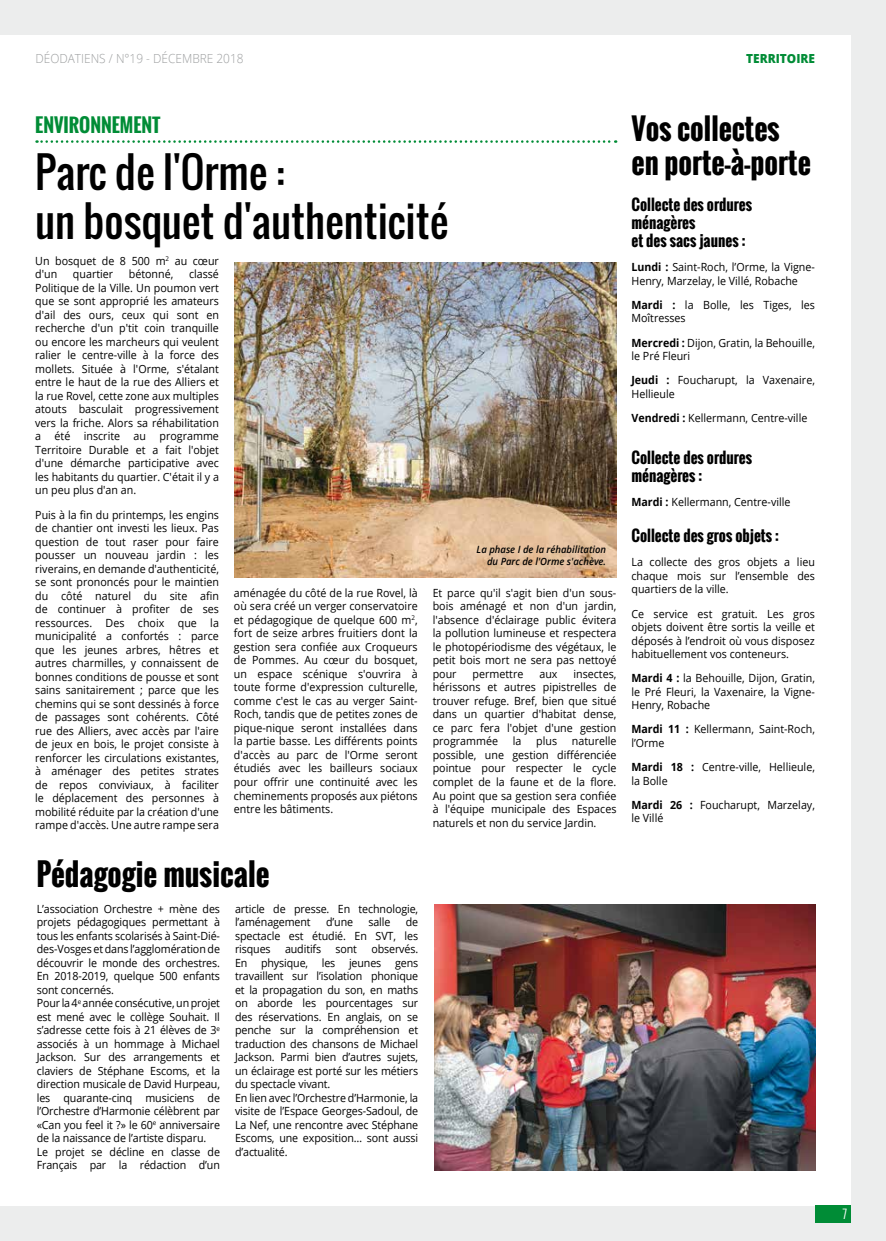
<style>
.page{position:relative;width:886px;height:1241px;background:#fff}
.page>*{position:absolute;margin:0;border:0;box-sizing:border-box;transform-origin:0 0}
.t1{font:41.25px/49.5px "Oswald";color:#000}
.t2{font:700 30px "Oswald";color:#000}
.t3{font:700 28.75px/34.5px "Oswald";color:#000}
.t4{font:700 18.75px "Oswald";color:#008c36}
.t5{font:700 15px/18px "Oswald";color:#000}
.t6{font:300 12.5px "Open Sans";color:#9c9e9f;scale:.95 1}
.t7{font:800 12.5px "Open Sans";color:#008c36;scale:.95 1}
.t8{font:300 12.5px "Oswald";color:#fff}
.t9{font:11.25px/13.5px "Open Sans";letter-spacing:-.01em;color:#000;scale:.95 1}
.t10{font:italic 600 10px/12px "Open Sans";color:#000;text-align:right;scale:.95 1}
.s1{font-weight:700}
</style>
<div class="page">
<div style="left:0;top:0;width:886px;height:1240px;background:#eceded"></div>
<div style="left:0;top:35px;width:850px;height:1170px;background:#fff"></div>
<svg style="left:37px;top:140px;width:579px;height:3px"></svg>
<img style="left:234px;top:262px;width:383px;height:315px">
<img style="left:435px;top:904px;width:381px;height:265px">
<div style="left:815px;top:1205px;width:35px;height:17px;background:#008c36"></div>
<p class="t6" style="left:35px;top:50px;width:221px">DÉODATIENS / N°19 - DÉCEMBRE 2018</p>
<p class="t7" style="left:746px;top:49px;width:74px">TERRITOIRE</p>
<h3 class="t4" style="left:35px;top:111px;width:127px">ENVIRONNEMENT</h3>
<h1 class="t1" style="left:35px;top:147px;width:414px">Parc de l'Orme :<br>un bosquet d'authenticité</h1>
<p class="t9" style="left:35px;top:253px;width:195px">Un bosquet de 8 500 m<sup>2</sup> au cœur d'un</p>
<p class="t9" style="left:35px;top:267px;width:195px;text-align:justify;text-indent:154px">classé Politique de la Ville. Un poumon vert que se sont approprié les amateurs d'ail des ours, ceux qui sont en recherche d'un p'tit coin tranquille ou encore les marcheurs qui veulent ralier le centre-ville à la force des mollets. Située à l'Orme, s'étalant entre le haut de la rue des Alliers et la rue Rovel, cette zone aux multiples atouts basculait progressivement vers la friche. Alors sa réhabilitation a été inscrite au programme Territoire Durable et a fait l'objet d'une démarche participative avec les habitants du quartier. C'était il y a un peu plus d'an an.</p>
<p class="t9" style="left:35px;top:507px;width:195px;text-align:justify">Puis à la fin du printemps, les engins de chantier ont investi les lieux. Pas question de tout raser pour faire pousser un nouveau jardin : les riverains, en demande d'authenticité, se sont prononcés pour le maintien du côté naturel du site afin de continuer à profiter de ses ressources. Des choix que la municipalité a confortés : parce que les jeunes arbres, hêtres et autres charmilles, y connaissent de bonnes conditions de pousse et sont sains sanitairement ; parce que les chemins qui se sont dessinés à force de passages sont cohérents. Côté rue des Alliers, avec accès par l'aire de jeux en bois, le projet consiste à renforcer les circulations existantes, à aménager des petites strates de repos conviviaux, à faciliter le déplacement des personnes à mobilité réduite par la création d'une rampe d'accès. Une autre rampe sera</p>
<p class="t9" style="left:73px;top:267px;width:44px">quartier</p>
<p class="t9" style="left:129px;top:267px;width:48px">bétonné,</p>
<p class="t10" style="left:477px;top:543px;width:138px">La phase I de la réhabilitation du Parc de l'Orme s'achève.</p>
<p class="t9" style="left:234px;top:585px;width:195px;text-align:justify">aménagée du côté de la rue Rovel, là où sera créé un verger conservatoire et pédagogique de quelque 600 m<sup>2</sup>, fort de seize arbres fruitiers dont la gestion sera confiée aux Croqueurs de Pommes. Au cœur du bosquet, un espace scénique s'ouvrira à toute forme d'expression culturelle, comme c'est le cas au verger Saint-Roch, tandis que de petites zones de pique-nique seront installées dans la partie basse. Les différents points d'accès au parc de l'Orme seront étudiés avec les bailleurs sociaux pour offrir une continuité avec les cheminements proposés aux piétons entre les bâtiments.</p>
<p class="t9" style="left:433px;top:585px;width:195px;text-align:justify">Et parce qu'il s'agit bien d'un sous&shy;bois aménagé et non d'un jardin, l'absence d'éclairage public évitera la pollution lumineuse et respectera le photopériodisme des végétaux, le petit bois mort ne sera pas nettoyé pour</p>
<p class="t9" style="left:433px;top:666px;width:195px;text-align:justify;text-indent:141px">insectes, hérissons et autres pipistrelles de trouver refuge. Bref, bien que situé dans un quartier d'habitat dense, ce parc fera l'objet d'une gestion programmée</p>
<p class="t9" style="left:473px;top:666px;width:55px">permettre</p>
<p class="t9" style="left:539px;top:666px;width:21px">aux</p>
<p class="t9" style="left:433px;top:734px;width:195px;text-align:justify;text-indent:139px">naturelle possible, une gestion différenciée pointue pour respecter le cycle complet de la faune et de la flore.<br>Au point que sa gestion sera confiée à l'équipe municipale des Espaces naturels et non du service Jardin.</p>
<p class="t9" style="left:513px;top:734px;width:11px">la</p>
<p class="t9" style="left:536px;top:734px;width:24px">plus</p>
<h2 class="t2" style="left:36px;top:851px;width:235px">Pédagogie musicale</h2>
<p class="t9" style="left:37px;top:901px;width:194px">L’association Orchestre + mène des projets pédagogiques permettant à tous les enfants scolarisés à Saint-Dié&shy;des-Vosges et dans l’agglomération de découvrir le monde des orchestres.<br>En 2018-2019, quelque 500 enfants sont concernés.<br>Pour la 4<sup>e</sup> année consécutive, un projet est mené avec le collège Souhait. Il s’adresse cette fois à 21 élèves de 3<sup>e </sup>associés à un hommage à Michael Jackson. Sur des arrangements et claviers de Stéphane Escoms, et la direction musicale de David Hurpeau, les quarante-cinq musiciens de l’Orchestre d’Harmonie célèbrent par «Can you feel it ?» le 60<sup>e</sup> anniversaire de la naissance de l’artiste disparu.<br>Le projet se décline en classe de Français par la rédaction d’un</p>
<p class="t9" style="left:235px;top:901px;width:194px">article de presse. En technologie, l’aménagement</p>
<p class="t9" style="left:235px;top:915px;width:194px;text-align:justify;text-indent:171px">de spectacle est étudié. En SVT, les risques</p>
<p class="t9" style="left:326px;top:915px;width:30px">d’une</p>
<p class="t9" style="left:368px;top:915px;width:25px">salle</p>
<p class="t9" style="left:235px;top:942px;width:194px;text-indent:136px">observés.<br>En physique, les jeunes gens travaillent sur l’isolation phonique et la propagation du son, en maths on aborde les pourcentages sur des réservations. En anglais, on se penche sur la compréhension et traduction des chansons de Michael<br>Jackson. Parmi bien d’autres sujets, un éclairage est porté sur les métiers du spectacle vivant.<br>En lien avec l’Orchestre d’Harmonie, la visite de l’Espace Georges-Sadoul, de<br>La Nef, une rencontre avec Stéphane<br>Escoms, une exposition… sont aussi d’actualité.</p>
<p class="t9" style="left:285px;top:942px;width:40px">auditifs</p>
<p class="t9" style="left:335px;top:942px;width:24px">sont</p>
<h3 class="t3" style="left:631px;top:111px;width:181px">Vos collectes en porte-à-porte</h3>
<h3 class="t5" style="left:631px;top:196px;width:122px">Collecte des ordures ménagères<br>et des sacs jaunes :</h3>
<p class="t9" style="left:631px;top:260px;width:195px"><span class="s1">Lundi :</span> Saint-Roch, l’Orme, la Vigne-<br>Henry, Marzelay, le Villé, Robache</p>
<p class="t9" style="left:631px;top:298px;width:195px"><span class="s1">Mardi :</span> la Bolle, les Tiges, les<br>Moîtresses</p>
<p class="t9" style="left:631px;top:335px;width:195px"><span class="s1">Mercredi :</span> Dijon, Gratin, la Behouille, le Pré Fleuri</p>
<p class="t9" style="left:631px;top:373px;width:195px"><span class="s1">Jeudi :</span> Foucharupt, la Vaxenaire,<br>Hellieule</p>
<p class="t9" style="left:631px;top:411px;width:187px"><span class="s1">Vendredi :</span> Kellermann, Centre-ville</p>
<h3 class="t5" style="left:631px;top:449px;width:122px">Collecte des ordures ménagères :</h3>
<p class="t9" style="left:631px;top:495px;width:169px"><span class="s1">Mardi :</span> Kellermann, Centre-ville</p>
<h3 class="t5" style="left:631px;top:527px;width:149px">Collecte des gros objets :</h3>
<p class="t9" style="left:631px;top:555px;width:195px;text-align:justify">La collecte des gros objets a lieu chaque mois sur l’ensemble des quartiers de la ville.</p>
<p class="t9" style="left:631px;top:606px;width:195px;text-align:justify">Ce service est gratuit. Les gros objets doivent être sortis la veille et déposés à l’endroit où vous disposez habituellement vos conteneurs.</p>
<p class="t9" style="left:631px;top:671px;width:195px;text-align:justify"><span class="s1">Mardi 4 :</span> la Behouille, Dijon, Gratin, le Pré Fleuri, la Vaxenaire, la Vigne-Henry, Robache</p>
<p class="t9" style="left:631px;top:722px;width:195px"><span class="s1">Mardi 11 :</span> Kellermann, Saint-Roch, l’Orme</p>
<p class="t9" style="left:631px;top:759px;width:195px"><span class="s1">Mardi 18 :</span> Centre-ville, Hellieule, la Bolle</p>
<p class="t9" style="left:631px;top:797px;width:195px"><span class="s1">Mardi 26 :</span> Foucharupt, Marzelay, le Villé</p>
<p class="t8" style="left:843px;top:1204px;width:6px">7</p>
</div>
